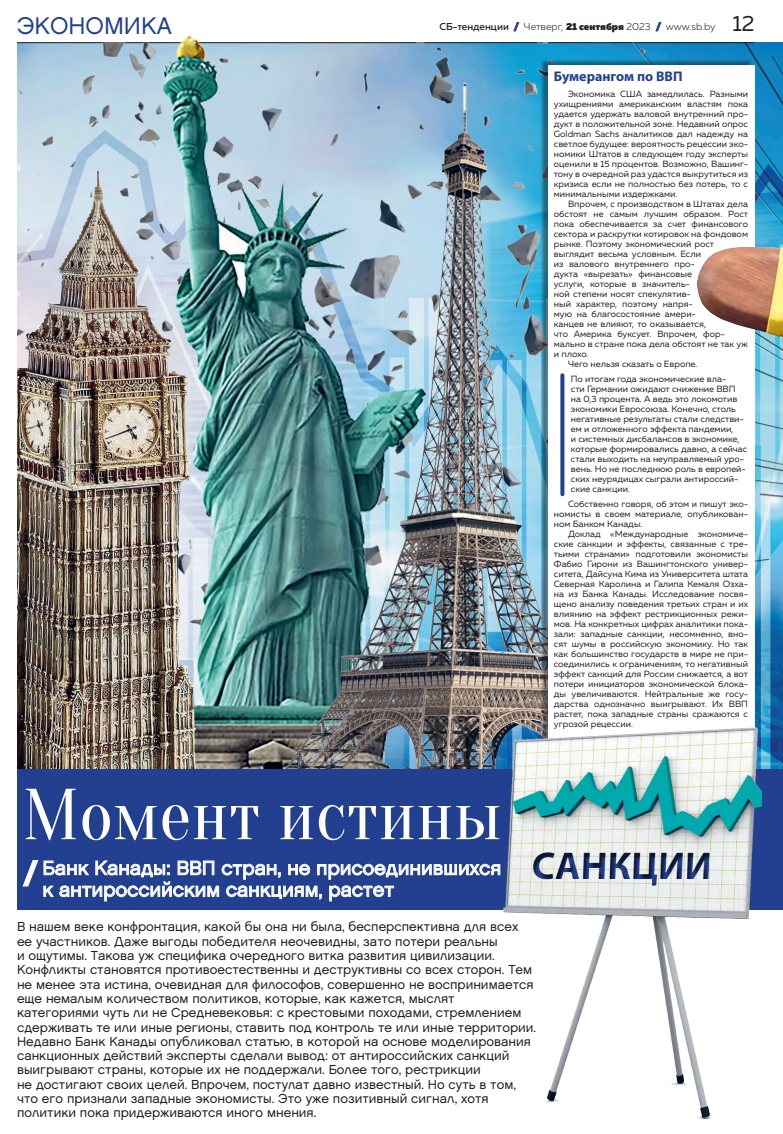
<style>
.page{position:relative;width:783px;height:1134px;background:#fff}
.page>*{position:absolute;margin:0;border:0;box-sizing:border-box;transform-origin:0 0}
.заг2{font:72px "Oranienbaum";color:#fff}
.t1{font:700 38.9px "Myriad Pro";color:#233f90}
.t2{font:900 31.1px "Muller";color:#fff}
.Колонтитул{font:24px "Chalet London Nineteen Sixty";color:#233f90}
.t3{font:22px "Muller";color:#231f20}
.надзаголовок{font:19.7px/21.7px "Chalet London Nineteen Sixty";color:#fff}
.подзаголовок_синий{font:700 14px "Myriad Pro";color:#233f90}
.лид{font:13px/14.3px "Chalet London Nineteen Sixty";color:#231f20}
.t4{font:300 10px "Muller";color:#231f20}
.врезка_синяя{font:9px/10px "Muller";color:#231f20;text-align:justify}
.s1{font-weight:500}
.s2{font-weight:900;color:#233f90}
.s3{font-weight:900}
</style>
<div class="page">
<svg style="left:513px;top:22px;width:6px;height:9px"></svg>
<svg style="left:655px;top:22px;width:6px;height:9px"></svg>
<img style="left:64px;top:35px;width:430px;height:116px">
<img style="left:127px;top:68px;width:375px;height:642px">
<img style="left:17px;top:151px;width:451px;height:618px">
<img style="left:502px;top:43px;width:280px;height:726px">
<div style="left:17px;top:769px;width:765px;height:141px;background:#233f90"></div>
<div style="left:540px;top:59px;width:212px;height:695px;background:#231f20;opacity:.5"></div>
<div style="left:548px;top:65px;width:206px;height:689px;background:#fff"></div>
<svg style="left:560px;top:375px;width:4px;height:119px"></svg>
<svg style="left:23px;top:860px;width:385px;height:41px"></svg>
<img style="left:697px;top:247px;width:82px;height:90px">
<img style="left:408px;top:710px;width:353px;height:410px">
<svg style="left:522px;top:840px;width:239px;height:68px;background:#d3d6d6"></svg>
<p class="Колонтитул" style="left:17px;top:11px;width:156px">ЭКОНОМИКА</p>
<p class="t4" style="left:439px;top:21px;width:277px"><span class="s1">СБ-тенденции</span> <span class="s2">/</span> Четверг, <span class="s3">21 сентября</span> 2023 <span class="s2">/</span> www.sb.by</p>
<p class="t3" style="left:732px;top:10px;width:24px">12</p>
<p class="заг2" style="left:23px;top:775px;width:480px">Момент истины</p>
<p class="подзаголовок_синий" style="left:553px;top:68px;width:130px">Бумерангом по ВВП</p>
<p class="врезка_синяя" style="left:553px;top:88px;width:196px;text-indent:14px">Экономика США замедлилась. Разными ухищрениями американским властям пока удается удержать валовой внутренний про&shy;дукт в положительной зоне. Недавний опрос Goldman Sachs аналитиков дал надежду на светлое будущее: вероятность рецессии эко&shy;номики Штатов в следующем году эксперты оценили в 15 процентов. Возможно, Вашинг&shy;тону в очередной раз удастся выкрутиться из кризиса если не полностью без потерь, то с минимальными издержками.</p>
<p class="врезка_синяя" style="left:553px;top:198px;width:196px;text-align:left;text-indent:14px">Впрочем, с производством в Штатах дела обстоят не самым лучшим образом. Рост пока обеспечивается за счет финансового сектора и раскрутки котировок на фондовом рынке. Поэтому экономический рост выглядит весьма условным. Если<br>из валового внутреннего про-<br>дукта «вырезать» финансовые<br>услуги, которые в значитель-<br>ной степени носят спекулятив-<br>ный характер, поэтому напря-<br>мую на благосостояние амери-<br>канцев не влияют, то оказывается,<br>что Америка буксует. Впрочем, фор&shy;мально в стране пока дела обстоят не так уж и плохо.</p>
<p class="врезка_синяя" style="left:568px;top:358px;width:131px">Чего нельзя сказать о Европе.</p>
<p class="врезка_синяя" style="left:570px;top:374px;width:178px;text-align:left">По итогам года экономические вла-<br>сти Германии ожидают снижение ВВП на 0,3 процента. А ведь это локомотив экономики Евросоюза. Конечно, столь негативные результаты стали следстви&shy;ем и отложенного эффекта пандемии,<br>и системных дисбалансов в экономике, которые формировались давно, а сейчас стали выходить на неуправляемый уро&shy;вень. Но не последнюю роль в европей&shy;ских неурядицах сыграли антироссий&shy;ские санкции.</p>
<p class="врезка_синяя" style="left:553px;top:498px;width:196px;text-indent:14px">Собственно говоря, об этом и пишут эко&shy;номисты в своем материале, опубликован&shy;ном Банком Канады.</p>
<p class="врезка_синяя" style="left:553px;top:528px;width:196px;text-indent:14px">Доклад «Международные экономиче&shy;ские санкции и эффекты, связанные с тре&shy;тьими странами» подготовили экономисты Фабио Гирони из Вашингтонского универ&shy;ситета, Дайсуна Кима из Университета штата Северная Каролина и Галипа Кемаля Озха&shy;на из Банка Канады. Исследование посвя&shy;щено анализу поведения третьих стран и их влиянию на эффект рестрикционных режи&shy;мов. На конкретных цифрах аналитики пока&shy;зали: западные санкции, несомненно, вно&shy;сят шумы в российскую экономику. Но так как большинство государств в мире не при&shy;соединились к ограничениям, то негативный эффект санкций для России снижается, а вот потери инициаторов экономической блока&shy;ды увеличиваются. Нейтральные же госу&shy;дарства однозначно выигрывают. Их ВВП растет, пока западные страны сражаются с угрозой рецессии.</p>
<p class="t2" style="left:23px;top:853px;width:17px">/</p>
<h2 class="t1" style="left:531px;top:840px;width:183px">САНКЦИИ</h2>
<p class="надзаголовок" style="left:42px;top:857px;width:460px">Банк Канады: ВВП стран, не присоединившихся к антироссийским санкциям, растет</p>
<p class="лид" style="left:17px;top:920px;width:520px">В нашем веке конфронтация, какой бы она ни была, бесперспективна для всех ее участников. Даже выгоды победителя неочевидны, зато потери реальны<br>и ощутимы. Такова уж специфика очередного витка развития цивилизации.<br>Конфликты становятся противоестественны и деструктивны со всех сторон. Тем не менее эта истина, очевидная для философов, совершенно не воспринимается еще немалым количеством политиков, которые, как кажется, мыслят категориями чуть ли не Средневековья: с крестовыми походами, стремлением сдерживать те или иные регионы, ставить под контроль те или иные территории.<br>Недавно Банк Канады опубликовал статью, в которой на основе моделирования санкционных действий эксперты сделали вывод: от антироссийских санкций выигрывают страны, которые их не поддержали. Более того, рестрикции<br>не достигают своих целей. Впрочем, постулат давно известный. Но суть в том, что его признали западные экономисты. Это уже позитивный сигнал, хотя политики пока придерживаются иного мнения.</p>
</div>
